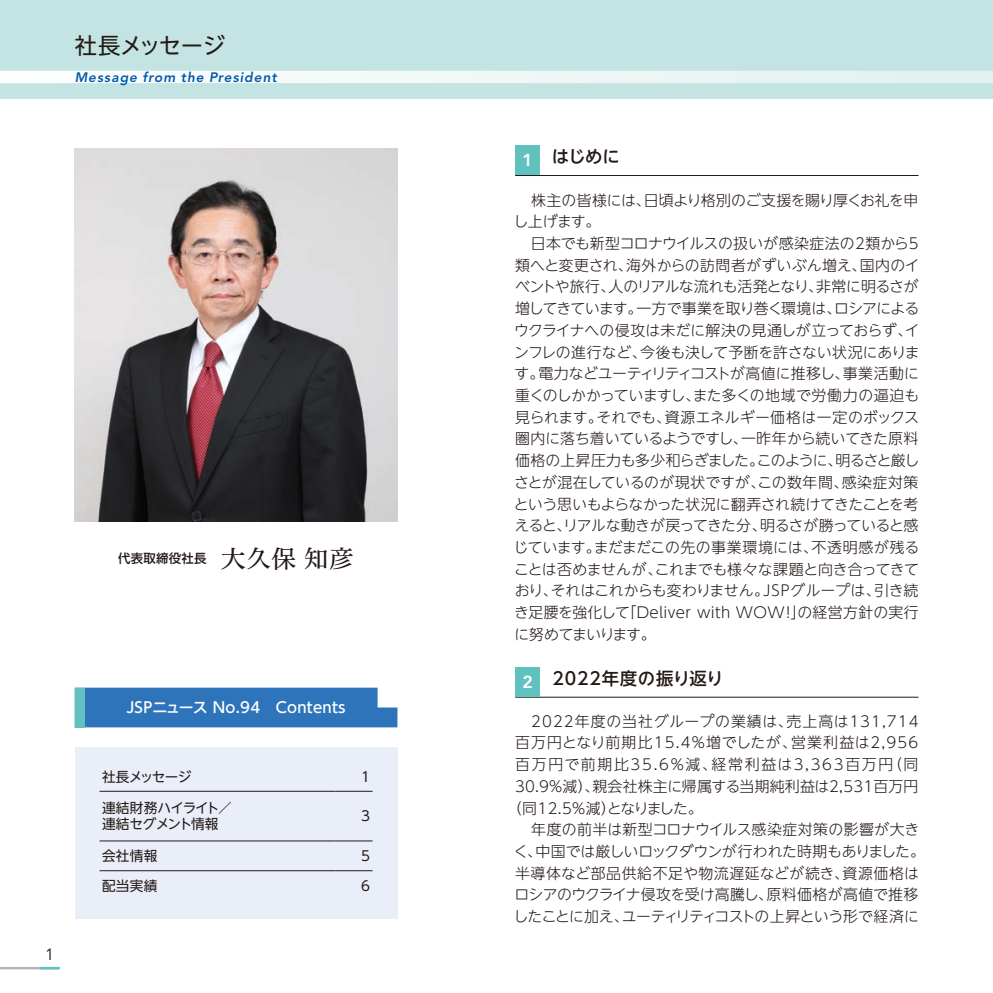
<style>
.page{position:relative;width:993px;height:993px;background:#fff}
.page>*{position:absolute;margin:0;border:0;box-sizing:border-box;transform-origin:0 0}
.t1{font:22.4px "UD Shin Go NT Pro";letter-spacing:-.02em;color:#231916}
.t2{font:500 17.32px "UD Shin Go NT Pro";letter-spacing:.04em;color:#231916}
.t3{font:16.1px "Avenir";color:#231916}
.t4{font:300 14.88px/21.7px "UD Shin Go NT Pro";letter-spacing:.015em;color:#231916;text-align:justify}
.t5{font:300 14.88px/21.7px "UD Shin Go NT Pro";letter-spacing:-.025em;color:#231916}
.t6{font:300 14.88px "UD Shin Go NT Pro";letter-spacing:.08em;color:#231916}
.t7{font:300 14.88px "UD Shin Go NT Pro";letter-spacing:.07em;color:#231916}
.t8{font:300 14.88px "UD Shin Go NT Pro";letter-spacing:.115em;color:#231916}
.t9{font:300 14.88px "UD Shin Go NT Pro";letter-spacing:-.02em;color:#231916}
.t10{font:300 14.88px "UD Shin Go NT Pro";letter-spacing:-.04em;color:#231916}
.t11{font:300 14.88px "UD Shin Go NT Pro";letter-spacing:-.005em;color:#231916}
.t12{font:300 14.88px "UD Shin Go NT Pro";letter-spacing:.04em;color:#231916}
.t13{font:500 14.88px "UD Shin Go NT Pro";letter-spacing:.02em;color:#fff}
.t14{font:300 14.88px "UD Shin Go NT Pro";letter-spacing:-.09em;color:#231916}
.t15{font:13.65px/16.1px "UD Shin Go NT Pro";letter-spacing:-.02em;color:#231916}
.t16{font:italic 800 13.65px "Avenir";letter-spacing:.07em;color:#005bac}
.t17{font:13.65px "UD Shin Go NT Pro";letter-spacing:-.05em;color:#231916}
.t18{font:500 12.42px "UD Shin Go NT Pro";letter-spacing:.02em;color:#231916}
.s1{font-family:"Hiragino UD Serif Std N W4";font-weight:400;font-size:24.85px}
.s2{font-family:"Avenir";font-weight:800;color:#fff}
</style>
<div class="page">
<div style="left:0;top:0;width:992px;height:99px;background:#bde2df"></div>
<svg style="left:0;top:71px;width:992px;height:12px;background:#eff7f7"></svg>
<hr style="left:0;top:966px;width:60px;height:3px;background:#b5b5b6">
<hr style="left:40px;top:966px;width:20px;height:3px;background:#61c1be">
<div style="left:75px;top:747px;width:322px;height:171px;background:#eaeef8"></div>
<div style="left:85px;top:687px;width:312px;height:40px;background:#2d74bb"></div>
<hr style="left:99px;top:790px;width:236px;height:1px;background:#231916">
<hr style="left:335px;top:790px;width:37px;height:1px;background:#231916">
<hr style="left:99px;top:840px;width:236px;height:1px;background:#231916">
<hr style="left:335px;top:840px;width:37px;height:1px;background:#231916">
<hr style="left:99px;top:870px;width:236px;height:1px;background:#231916">
<hr style="left:335px;top:870px;width:37px;height:1px;background:#231916">
<div style="left:75px;top:687px;width:10px;height:40px;background:#61c1be"></div>
<img style="left:75px;top:149px;width:322px;height:372px">
<hr style="left:515px;top:175px;width:403px;height:1px;background:#231916">
<div style="left:515px;top:145px;width:24px;height:30px;background:#61c1be"></div>
<hr style="left:515px;top:696px;width:403px;height:1px;background:#231916">
<div style="left:515px;top:666px;width:24px;height:30px;background:#61c1be"></div>
<h1 class="t1" style="left:75px;top:28px;width:152px">社長メッセージ</h1>
<p class="t16" style="left:75px;top:69px;width:203px">Message from the President</p>
<p class="t18" style="left:118px;top:548px;width:237px">代表取締役社長 <span class="s1">大久保 知彦</span></p>
<p class="t3" style="left:45px;top:944px;width:10px">1</p>
<p class="t13" style="left:126px;top:695px;width:221px">JSPニュース No.94　Contents</p>
<p class="t17" style="left:102px;top:765px;width:91px">社長メッセージ</p>
<p class="t15" style="left:361px;top:767px;width:11px">1</p>
<p class="t15" style="left:102px;top:799px;width:131px">連結財務ハイライト／連結セグメント情報</p>
<p class="t15" style="left:361px;top:807px;width:11px">3</p>
<p class="t15" style="left:102px;top:847px;width:57px">会社情報</p>
<p class="t15" style="left:361px;top:847px;width:11px">5</p>
<p class="t15" style="left:102px;top:876px;width:57px">配当実績</p>
<p class="t15" style="left:361px;top:876px;width:11px">6</p>
<p class="t2" style="left:522px;top:142px;width:99px"><span class="s2">1</span> はじめに</p>
<p class="t5" style="left:513px;top:188px;width:406px;text-indent:18px">株主の皆様には、日頃より格別のご支援を賜り厚くお礼を申し上げます。</p>
<p class="t4" style="left:513px;top:232px;width:407px;text-indent:17px">日本でも新型コロナウイルスの扱いが感染症法の2類から5類へと変更され、海外からの訪問者がずいぶん増え、国内のイベントや旅行、人のリアルな流れも活発となり、非常に明るさが増してきています。一方で事業を取り巻く環境は、ロシアによるウクライナへの侵攻は未だに解決の見通しが立っておらず、インフレの進行など、今後も決して予断を許さない状況にあります。電力などユーティリティコストが高値に推移し、事業活動に重くのしかかっていますし、また多くの地域で労働力の逼迫も見られます。それでも、資源エネルギー価格は一定のボックス圏内に落ち着いているようですし、一昨年から続いてきた原料価格の上昇圧力も多少和らぎました。このように、明るさと厳しさとが混在しているのが現状ですが、この数年間、感染症対策という思いもよらなかった状況に翻弄され続けてきたことを考えると、リアルな動きが戻ってきた分、明るさが勝っていると感じています。まだまだこの先の事業環境には、不透明感が残ることは否めませんが、これまでも様々な課題と向き合ってきており、それはこれからも変わりません。JSPグループは、引き続き足腰を強化して「Deliver with WOW！」の経営方針の実行に努めてまいります。</p>
<p class="t2" style="left:522px;top:663px;width:203px"><span class="s2">2</span> 2022年度の振り返り</p>
<p class="t7" style="left:531px;top:708px;width:388px">2022年度の当社グループの業績は、売上高は131,714</p>
<p class="t6" style="left:515px;top:730px;width:405px">百万円となり前期比15.4%増でしたが、営業利益は2,956</p>
<p class="t8" style="left:515px;top:752px;width:405px">百万円で前期比35.6%減、経常利益は3,363百万円（同</p>
<p class="t4" style="left:515px;top:774px;width:405px">30.9%減）、親会社株主に帰属する当期純利益は2,531百万円</p>
<p class="t14" style="left:507px;top:795px;width:197px">（同12.5%減）となりました。</p>
<p class="t4" style="left:531px;top:818px;width:389px">年度の前半は新型コロナウイルス感染症対策の影響が大き</p>
<p class="t9" style="left:513px;top:839px;width:413px">く、中国では厳しいロックダウンが行われた時期もありました。</p>
<p class="t12" style="left:515px;top:860px;width:405px">半導体など部品供給不足や物流遅延などが続き、資源価格は</p>
<p class="t11" style="left:514px;top:882px;width:405px">ロシアのウクライナ侵攻を受け高騰し、原料価格が高値で推移</p>
<p class="t10" style="left:513px;top:904px;width:407px">したことに加え、ユーティリティコストの上昇という形で経済に</p>
</div>
